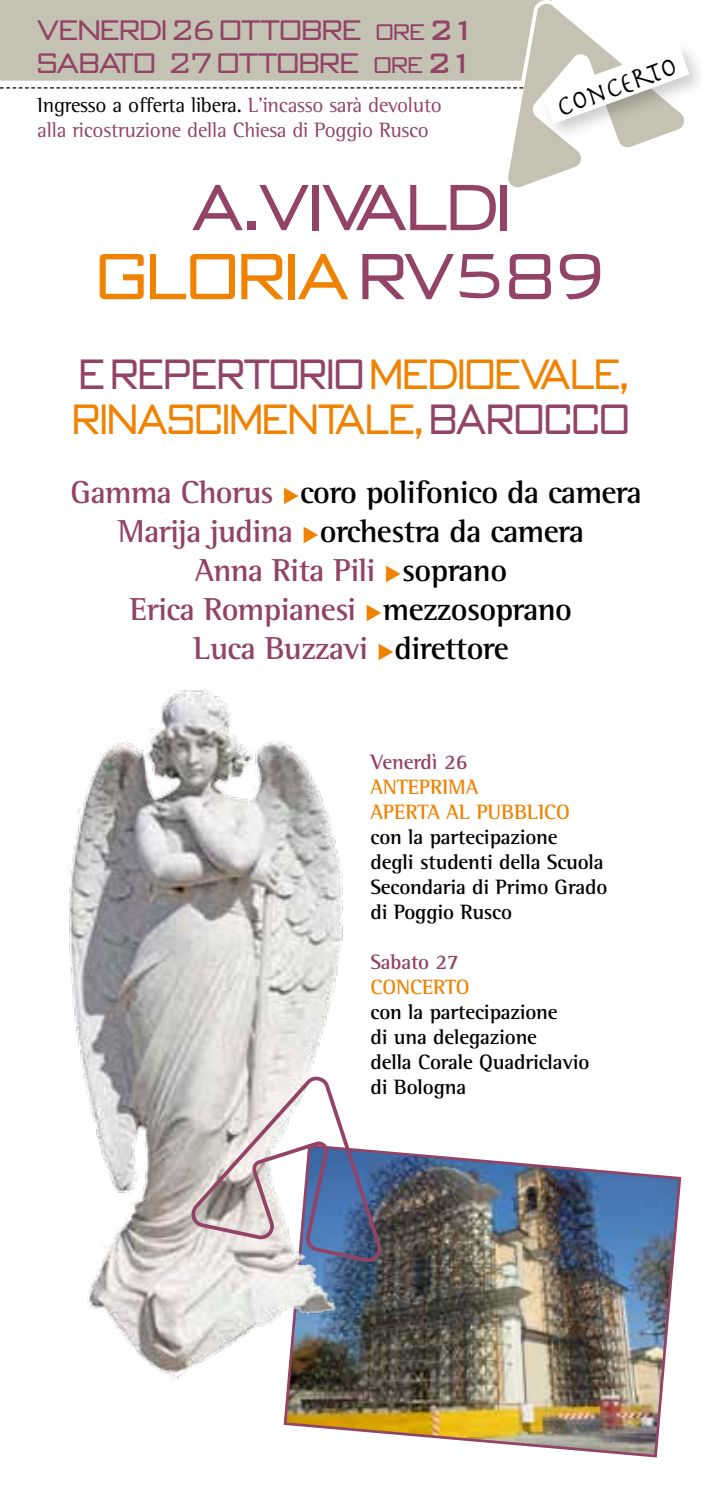
<style>
.page{position:relative;width:702px;height:1489px;background:#fff}
.page>*{position:absolute;margin:0;border:0;box-sizing:border-box;transform-origin:0 0}
.t1{font:300 57.5px/69px "OPTI Bank Gothic";color:#924366;text-align:center}
.t2{font:300 37.5px/45px "OPTI Bank Gothic";color:#ef8200;scale:.9 1}
.t3{font:700 32.5px/39px "Rotis Semi Serif Std";letter-spacing:-.02em;color:#000;text-align:center}
.t4{font:30px "Herculanum";color:#000;scale:.9 1}
.t5{font:300 25px/33px "OPTI Bank Gothic";color:#924366}
.t6{font:700 21.25px/25px "Rotis Semi Serif Std";letter-spacing:-.01em;color:#000}
.t7{font:21.25px/25px "Rotis Semi Serif Std";letter-spacing:-.01em;color:#924366}
.t8{font:700 21.25px/25px "Rotis Semi Serif Std";letter-spacing:-.01em;color:#ef8200}
.t9{font:700 21.25px "Rotis Semi Serif Std";letter-spacing:-.01em;color:#924366}
.s1{font-size:20px}
.s2{font-weight:500}
.s3{color:#000}
.s4{color:#ef8200}
.s5{color:#924366}
</style>
<div class="page">
<img style="left:283px;top:1151px;width:399px;height:307px">
<div style="left:537px;top:39px;width:165px;height:104px;background:#000;opacity:.2"></div>
<svg style="left:0;top:0;width:689px;height:188px"></svg>
<img style="left:68px;top:689px;width:277px;height:690px">
<svg style="left:188px;top:1073px;width:196px;height:191px"></svg>
<p class="t5" style="left:37px;top:13px;width:439px">VENERDI 26 OTTOBRE <span class="s1">ORE</span> <span class="s2">21<br></span>SABATO 27 OTTOBRE <span class="s1">ORE</span> <span class="s2">21</span></p>
<p class="t7" style="left:37px;top:93px;width:406px"><span class="s3">Ingresso a offerta libera.</span> L'incasso sarà devoluto alla ricostruzione della Chiesa di Poggio Rusco</p>
<h3 class="t4" style="left:550px;top:90px;width:142px;rotate:-20deg">concerto</h3>
<h1 class="t1" style="left:96px;top:172px;width:510px">A.VIVALDI<br><span class="s4">GLORIA</span> RV589</h1>
<h2 class="t2" style="left:72px;top:351px;width:620px"><span class="s5">E REPERTORIO</span> MEDIOEVALE,<br>RINASCIMENTALE, <span class="s5">BAROCCO</span></h2>
<h3 class="t3" style="left:70px;top:472px;width:573px"><span class="s5">Gamma Chorus</span> <span class="s4">◆</span>coro polifonico da camera<br><span class="s5">Marija judina</span> <span class="s4">◆</span>orchestra da camera<br><span class="s5">Anna Rita Pili</span> <span class="s4">◆</span>soprano<br><span class="s5">Erica Rompianesi</span> <span class="s4">◆</span>mezzosoprano<br><span class="s5">Luca Buzzavi</span> <span class="s4">◆</span>direttore</h3>
<p class="t9" style="left:370px;top:749px;width:98px">Venerdì 26</p>
<p class="t8" style="left:370px;top:774px;width:201px">ANTEPRIMA<br>APERTA AL PUBBLICO</p>
<p class="t6" style="left:370px;top:824px;width:238px">con la partecipazione<br>degli studenti della Scuola<br>Secondaria di Primo Grado di Poggio Rusco</p>
<p class="t9" style="left:370px;top:949px;width:90px">Sabato 27</p>
<p class="t8" style="left:370px;top:974px;width:100px">CONCERTO</p>
<p class="t6" style="left:370px;top:999px;width:221px">con la partecipazione<br>di una delegazione<br>della Corale Quadriclavio di Bologna</p>
</div>
